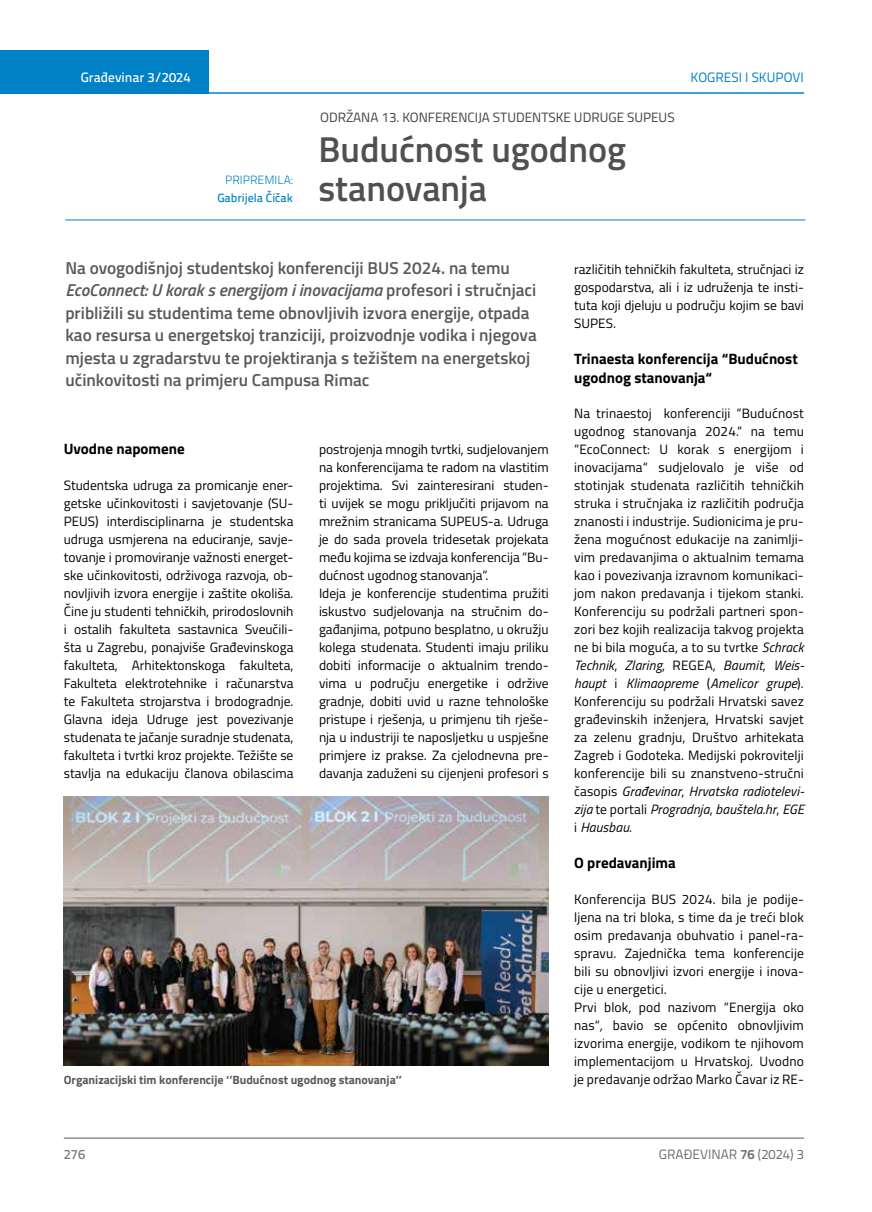
<style>
.page{position:relative;width:872px;height:1212px;background:#fff}
.page>*{position:absolute;margin:0;border:0;box-sizing:border-box;transform-origin:0 0}
.t1{font:600 36px/39px "Titillium";color:#505052}
.t2{font:600 17.25px/22.5px "Titillium";color:#58595b}
.t3{font:700 15px/19.5px "Titillium";color:#000}
.t4{font:13.5px/18px "Titillium";color:#000;text-align:justify}
.t5{font:13.5px "Titillium";color:#414042}
.t6{font:13.5px "Titillium Text 22 L";color:#6d6e71}
.t7{font:500 13.5px "Titillium Text 22 L";color:#fff}
.t8{font:13.5px "Titillium Text 22 L";color:#0081c6}
.t9{font:500 13.5px "Titillium Text 22 L";color:#797a7d}
.t10{font:700 12px "Titillium";color:#58595b}
.t11{font:500 12px "Titillium Text 22 L";color:#0081c6}
.t12{font:300 12px "Titillium Text 22 L";color:#0081c6}
.s1{font-style:italic}
.s2{font-weight:700}
</style>
<div class="page">
<div style="left:0;top:50px;width:208px;height:44px;background:#0081c6"></div>
<hr style="left:0;top:92px;width:804px;height:2px;background:#0081c6">
<hr style="left:64px;top:1138px;width:740px;height:1px;background:#58595b">
<hr style="left:65px;top:220px;width:740px;height:1px;background:#0081c6">
<img style="left:64px;top:796px;width:484px;height:269px">
<p class="t7" style="left:81px;top:67px;width:111px">Građevinar 3/2024</p>
<p class="t8" style="left:690px;top:68px;width:115px">KOGRESI I SKUPOVI</p>
<p class="t5" style="left:320px;top:107px;width:356px">ODRŽANA 13. KONFERENCIJA STUDENTSKE UDRUGE SUPEUS</p>
<h1 class="t1" style="left:318px;top:128px;width:309px">Budućnost ugodnog stanovanja</h1>
<p class="t12" style="left:225px;top:171px;width:69px">PRIPREMILA:</p>
<p class="t11" style="left:217px;top:188px;width:77px">Gabrijela Čičak</p>
<p class="t2" style="left:65px;top:256px;width:473px">Na ovogodišnjoj studentskoj konferenciji BUS 2024. na temu <span class="s1">EcoConnect: U korak s energijom i inovacijama</span> profesori i stručnjaci približili su studentima teme obnovljivih izvora energije, otpada kao resursa u energetskoj tranziciji, proizvodnje vodika i njegova mjesta u zgradarstvu te projektiranja s težištem na energetskoj učinkovitosti na primjeru Campusa Rimac</p>
<p class="t3" style="left:64px;top:438px;width:122px">Uvodne napomene</p>
<p class="t4" style="left:64px;top:475px;width:231px">Studentska udruga za promicanje ener&shy;getske učinkovitosti i savjetovanje (SU-PEUS) interdisciplinarna je studentska udruga usmjerena na educiranje, savje&shy;tovanje i promoviranje važnosti energet&shy;ske učinkovitosti, održivoga razvoja, ob&shy;novljivih izvora energije i zaštite okoliša.<br>Čine ju studenti tehničkih, prirodoslovnih i ostalih fakulteta sastavnica Sveučili&shy;šta u Zagrebu, ponajviše Građevinskoga fakulteta, Arhitektonskoga fakulteta, Fakulteta elektrotehnike i računarstva te Fakulteta strojarstva i brodogradnje.<br>Glavna ideja Udruge jest povezivanje studenata te jačanje suradnje studenata, fakulteta i tvrtki kroz projekte. Težište se stavlja na edukaciju članova obilascima</p>
<p class="t4" style="left:319px;top:439px;width:231px;text-align:left">postrojenja mnogih tvrtki, sudjelovanjem na konferencijama te radom na vlastitim projektima. Svi zainteresirani studen&shy;ti uvijek se mogu priključiti prijavom na mrežnim stranicama SUPEUS-a. Udruga je do sada provela tridesetak projekata među kojima se izdvaja konferencija “Bu&shy;dućnost ugodnog stanovanja“.<br>Ideja je konferencije studentima pružiti iskustvo sudjelovanja na stručnim do&shy;gađanjima, potpuno besplatno, u okružju kolega studenata. Studenti imaju priliku dobiti informacije o aktualnim trendo&shy;vima u području energetike i održive gradnje, dobiti uvid u razne tehnološke pristupe i rješenja, u primjenu tih rješe&shy;nja u industriji te naposljetku u uspješne primjere iz prakse. Za cjelodnevna pre&shy;davanja zaduženi su cijenjeni profesori s</p>
<p class="t10" style="left:64px;top:1071px;width:339px">Organizacijski tim konferencije ‘’Budućnost ugodnog stanovanja’’</p>
<p class="t4" style="left:574px;top:259px;width:231px">različitih tehničkih fakulteta, stručnjaci iz gospodarstva, ali i iz udruženja te insti&shy;tuta koji djeluju u području kojim se bavi SUPES.</p>
<p class="t3" style="left:574px;top:348px;width:225px">Trinaesta konferencija “Budućnost ugodnog stanovanja“</p>
<p class="t4" style="left:574px;top:403px;width:231px">Na trinaestoj konferenciji “Budućnost ugodnog stanovanja 2024.“ na temu “EcoConnect: U korak s energijom i inovacijama“ sudjelovalo je više od stotinjak studenata različitih tehničkih struka i stručnjaka iz različitih područja znanosti i industrije. Sudionicima je pru&shy;žena mogućnost edukacije na zanimlji&shy;vim predavanjima o aktualnim temama kao i povezivanja izravnom komunikaci&shy;jom nakon predavanja i tijekom stanki.<br>Konferenciju su podržali partneri spon&shy;zori bez kojih realizacija takvog projekta ne bi bila moguća, a to su tvrtke <span class="s1">Schrack Technik</span>, <span class="s1">Zlaring</span>, REGEA, <span class="s1">Baumit</span>, <span class="s1">Weis&shy;haupt</span> i <span class="s1">Klimaopreme</span> (<span class="s1">Amelicor grupe</span>).<br>Konferenciju su podržali Hrvatski savez građevinskih inženjera, Hrvatski savjet za zelenu gradnju, Društvo arhitekata Zagreb i Godoteka. Medijski pokrovitelji konferencije bili su znanstveno-stručni časopis <span class="s1">Građevinar</span>, <span class="s1">Hrvatska radiotelevi&shy;zija</span> te portali <span class="s1">Progradnja</span>, <span class="s1">bauštela.hr</span>, <span class="s1">EGE </span>i <span class="s1">Hausbau</span>.</p>
<p class="t3" style="left:574px;top:852px;width:103px">O predavanjima</p>
<p class="t4" style="left:574px;top:890px;width:231px;text-align:left">Konferencija BUS 2024. bila je podije&shy;ljena na tri bloka, s time da je treći blok osim predavanja obuhvatio i panel-ra&shy;spravu. Zajednička tema konferencije bili su obnovljivi izvori energije i inova&shy;cije u energetici.<br>Prvi blok, pod nazivom “Energija oko nas“<span class="s1">,</span> bavio se općenito obnovljivim izvorima energije, vodikom te njihovom implementacijom u Hrvatskoj. Uvodno je predavanje održao Marko Čavar iz RE-</p>
<p class="t9" style="left:64px;top:1144px;width:23px">276</p>
<p class="t6" style="left:659px;top:1144px;width:146px">GRAĐEVINAR <span class="s2">76</span> (2024) 3</p>
</div>
